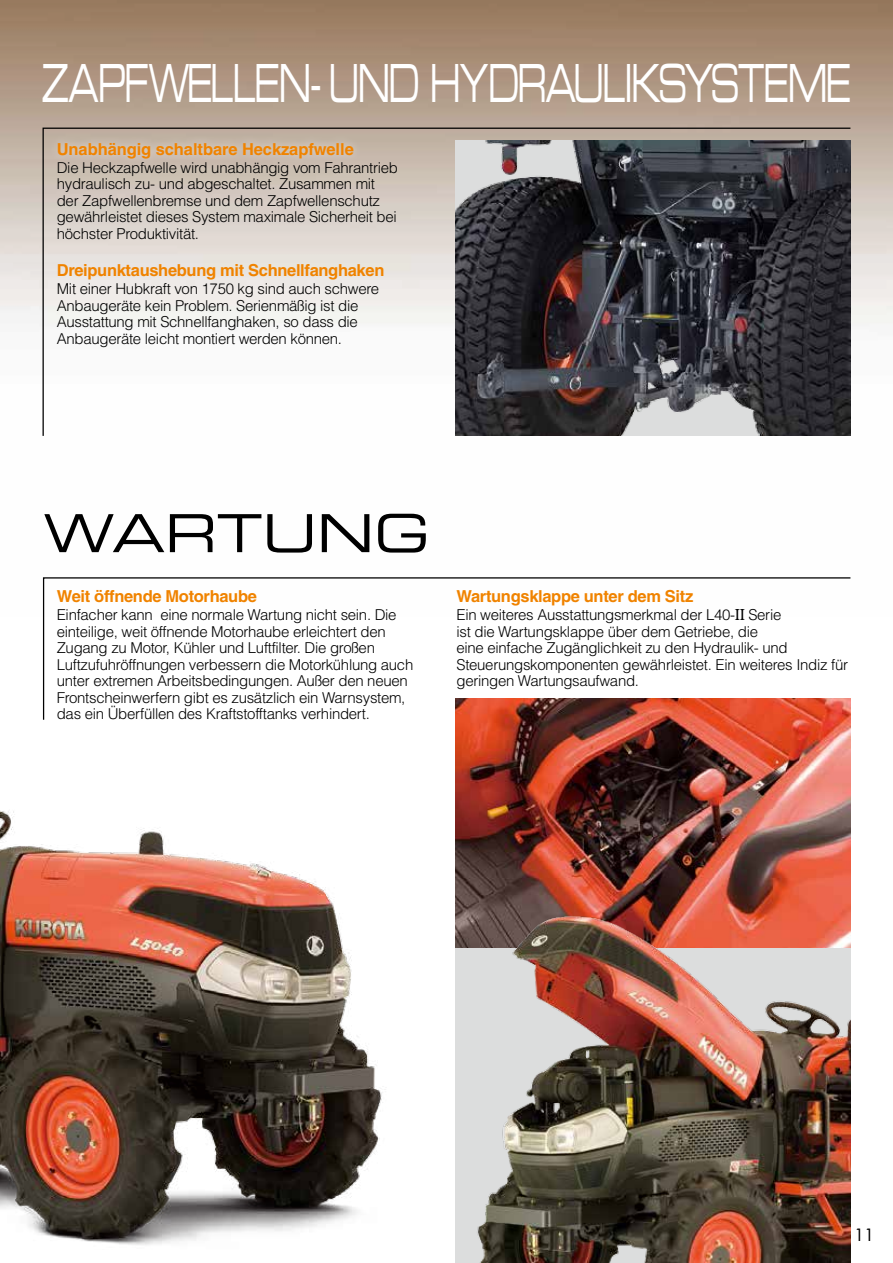
<style>
.page{position:relative;width:893px;height:1263px;background:#fff}
.page>*{position:absolute;margin:0;border:0;box-sizing:border-box;transform-origin:0 0}
.t1{font:52.5px "Eurostile Extended Two";letter-spacing:-.075em;color:#fff;scale:.58 1}
.t2{font:52.5px "Eurostile Extended Two";color:#000}
.t3{font:700 16.5px "Helvetica";letter-spacing:-.02em;color:#f08300}
.t4{font:16.5px "Futura";color:#000}
.t5{font:300 15px/16.5px "Helvetica";letter-spacing:-.02em;color:#000}
.s1{font-family:"Century Old Style";font-weight:400}
</style>
<div class="page">
<img style="left:0;top:0;width:893px;height:326px">
<svg style="left:42px;top:127px;width:810px;height:309px"></svg>
<svg style="left:42px;top:577px;width:809px;height:144px"></svg>
<img style="left:455px;top:140px;width:395px;height:296px">
<img style="left:455px;top:699px;width:395px;height:196px">
<img style="left:455px;top:895px;width:395px;height:368px">
<div style="left:48px;top:133px;width:314px;height:34px;background:#fff;opacity:.49"></div>
<img style="left:0;top:587px;width:445px;height:658px">
<h1 class="t1" style="left:42px;top:48px;width:1398px">ZAPFWELLEN- UND HYDRAULIKSYSTEME</h1>
<p class="t3" style="left:57px;top:139px;width:299px">Unabhängig schaltbare Heckzapfwelle</p>
<p class="t5" style="left:57px;top:159px;width:343px">Die Heckzapfwelle wird unabhängig vom Fahrantrieb hydraulisch zu- und abgeschaltet. Zusammen mit der Zapfwellenbremse und dem Zapfwellenschutz gewährleistet dieses System maximale Sicherheit bei höchster Produktivität.</p>
<p class="t3" style="left:57px;top:260px;width:329px">Dreipunktaushebung mit Schnellfanghaken</p>
<p class="t5" style="left:57px;top:280px;width:324px">Mit einer Hubkraft von 1750 kg sind auch schwere Anbaugeräte kein Problem. Serienmäßig ist die Ausstattung mit Schnellfanghaken, so dass die Anbaugeräte leicht montiert werden können.</p>
<h1 class="t2" style="left:44px;top:497px;width:387px">WARTUNG</h1>
<p class="t3" style="left:57px;top:586px;width:202px">Weit öffnende Motorhaube</p>
<p class="t5" style="left:57px;top:606px;width:358px">Einfacher kann eine normale Wartung nicht sein. Die einteilige, weit öffnende Motorhaube erleichtert den Zugang zu Motor, Kühler und Luftfilter. Die großen Luftzufuhröffnungen verbessern die Motorkühlung auch unter extremen Arbeitsbedingungen. Außer den neuen Frontscheinwerfern gibt es zusätzlich ein Warnsystem, das ein Überfüllen des Kraftstofftanks verhindert.</p>
<p class="t3" style="left:456px;top:586px;width:238px">Wartungsklappe unter dem Sitz</p>
<p class="t5" style="left:456px;top:606px;width:393px">Ein weiteres Ausstattungsmerkmal der L40-<span class="s1">II</span> Serie<br>ist die Wartungsklappe über dem Getriebe, die<br>eine einfache Zugänglichkeit zu den Hydraulik- und Steuerungskomponenten gewährleistet. Ein weiteres Indiz für geringen Wartungsaufwand.</p>
<p class="t4" style="left:854px;top:1224px;width:22px">11</p>
</div>
